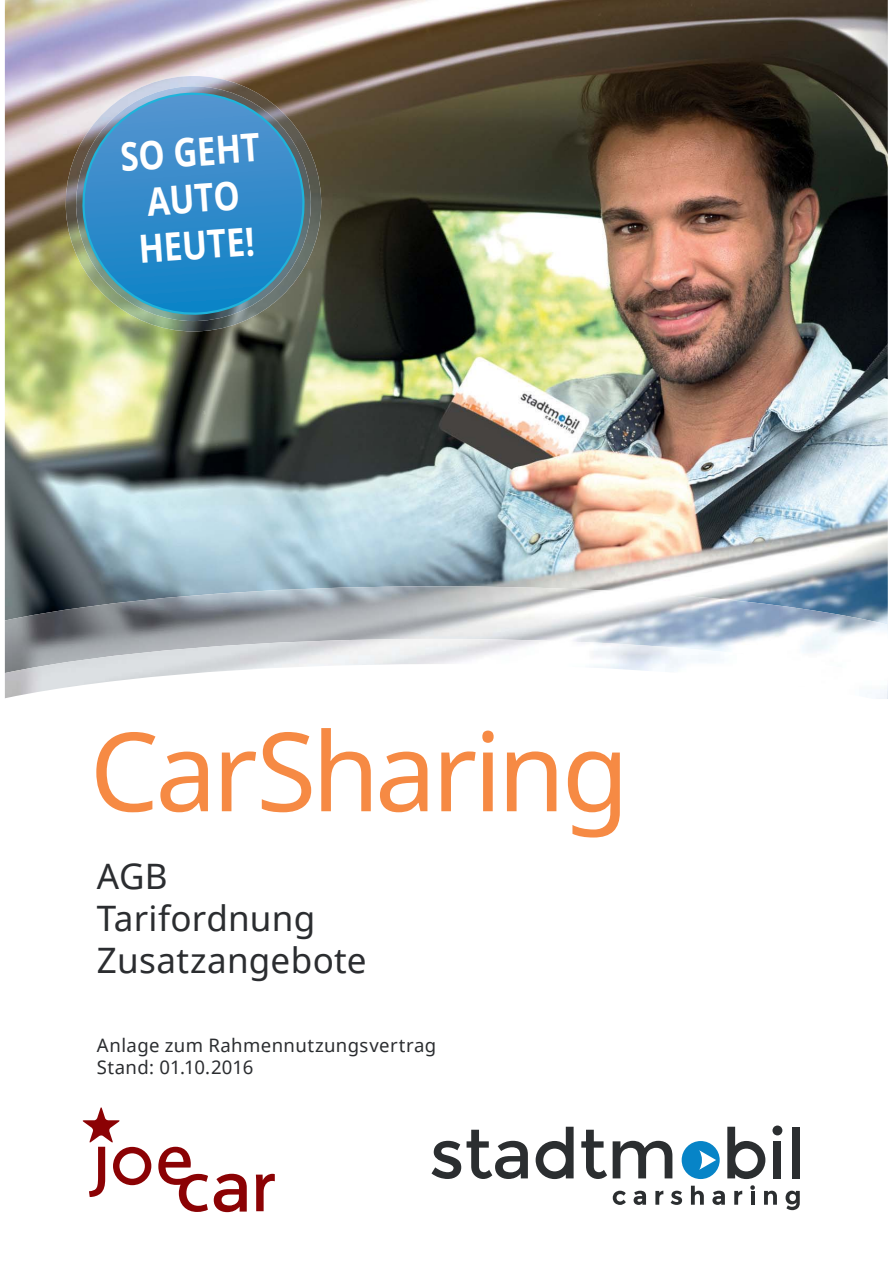
<style>
.page{position:relative;width:893px;height:1263px;background:#fff}
.page>*{position:absolute;margin:0;border:0;box-sizing:border-box;transform-origin:0 0}
.t1{font:109.5px "Noto Sans";letter-spacing:-.04em;color:#f68a44}
.t2{font:700 38.85px/46.7px "Noto Sans";color:#fff;text-align:center;scale:.85 1}
.t3{font:35.1px/42.2px "Noto Sans";letter-spacing:.005em;color:#2b2d30}
.t4{font:18.6px/22.2px "Noto Sans";letter-spacing:.02em;color:#2b2d30}
</style>
<div class="page">
<img style="left:5px;top:0;width:883px;height:699px">
<img style="left:5px;top:586px;width:882px;height:53px">
<img style="left:5px;top:639px;width:882px;height:25px">
<svg style="left:5px;top:664px;width:882px;height:549px"></svg>
<svg style="left:83px;top:1107px;width:192px;height:105px"></svg>
<svg style="left:431px;top:1130px;width:97px;height:49px"></svg>
<svg style="left:536px;top:1127px;width:38px;height:52px"></svg>
<svg style="left:581px;top:1130px;width:26px;height:49px"></svg>
<svg style="left:613px;top:1141px;width:59px;height:37px"></svg>
<svg style="left:772px;top:1126px;width:10px;height:9px"></svg>
<div style="left:773px;top:1141px;width:8px;height:37px;background:#2b2e30"></div>
<div style="left:792px;top:1127px;width:8px;height:51px;background:#2b2e30"></div>
<svg style="left:613px;top:1191px;width:13px;height:14px"></svg>
<svg style="left:633px;top:1191px;width:13px;height:14px"></svg>
<svg style="left:655px;top:1191px;width:8px;height:14px"></svg>
<svg style="left:670px;top:1191px;width:12px;height:14px"></svg>
<svg style="left:691px;top:1186px;width:13px;height:19px"></svg>
<svg style="left:712px;top:1191px;width:13px;height:14px"></svg>
<svg style="left:734px;top:1191px;width:8px;height:14px"></svg>
<svg style="left:750px;top:1185px;width:5px;height:5px"></svg>
<hr style="left:751px;top:1191px;width:3px;height:14px;background:#2b2e30">
<svg style="left:764px;top:1191px;width:13px;height:14px"></svg>
<svg style="left:785px;top:1191px;width:15px;height:19px"></svg>
<svg style="left:727px;top:1127px;width:38px;height:52px"></svg>
<svg style="left:682px;top:1141px;width:38px;height:38px"></svg>
<img style="left:61px;top:76px;width:265px;height:255px">
<img style="left:72px;top:86px;width:243px;height:235px">
<svg style="left:80px;top:90px;width:227px;height:228px;background:#468cb8"></svg>
<h2 class="t2" style="left:119px;top:133px;width:166px;rotate:-4deg">SO GEHT<br>AUTO<br>HEUTE!</h2>
<h1 class="t1" style="left:90px;top:694px;width:541px">CarSharing</h1>
<h3 class="t3" style="left:97px;top:854px;width:271px">AGB<br>Tarifordnung<br>Zusatzangebote</h3>
<p class="t4" style="left:97px;top:1033px;width:341px">Anlage zum Rahmennutzungsvertrag<br>Stand: 01.10.2016</p>
</div>
